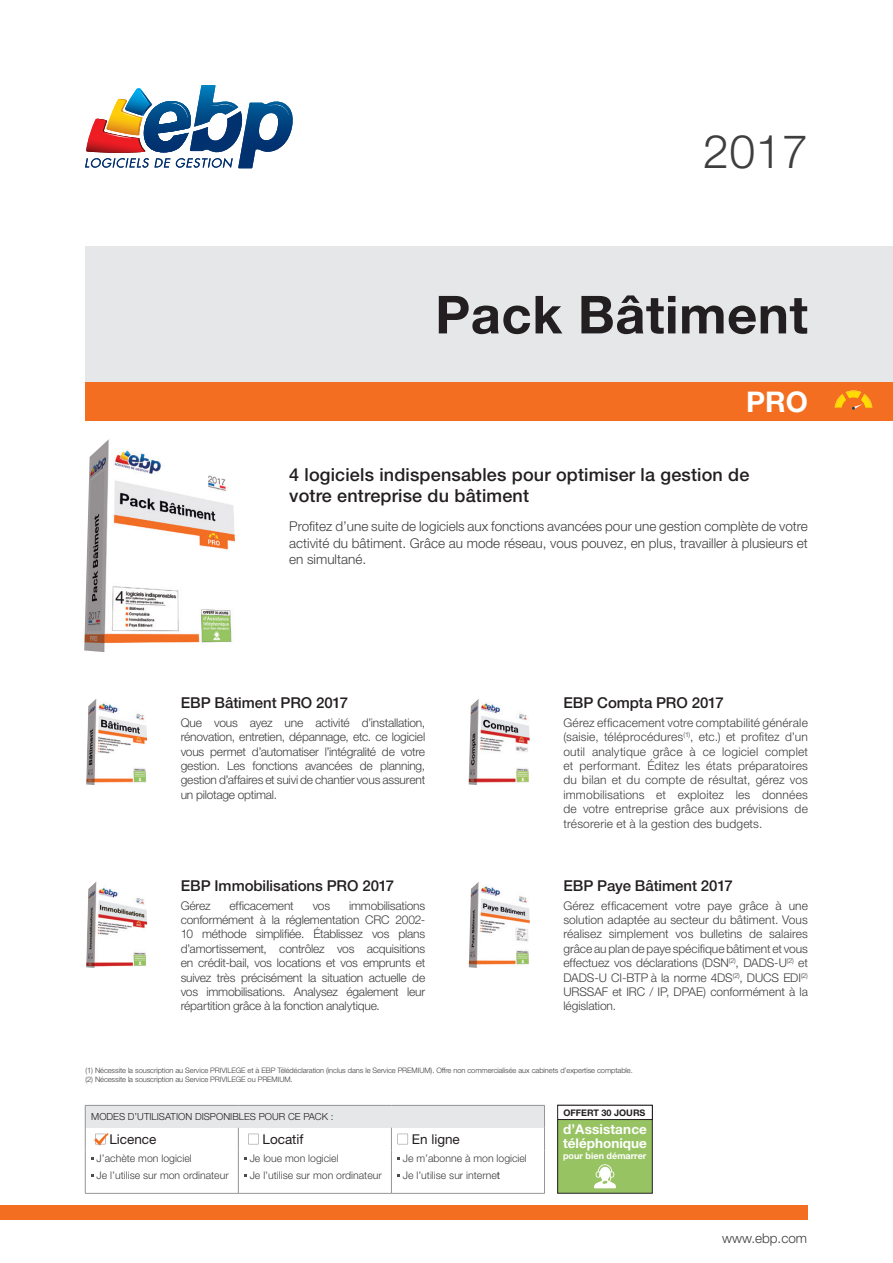
<style>
.page{position:relative;width:893px;height:1263px;background:#fff}
.page>*{position:absolute;margin:0;border:0;box-sizing:border-box;transform-origin:0 0}
.t1{font:700 52.5px "Helvetica Neue LT Std";letter-spacing:.01em;color:#231f20}
.t2{font:300 46.5px "Helvetica Neue LT Std";color:#3e3e3f}
.t3{font:700 28.5px "Helvetica Neue LT Std";color:#fff}
.t4{font:500 18px/21.6px "Helvetica Neue LT Std";letter-spacing:.01em;color:#231f20}
.t5{font:500 15px "Helvetica Neue LT Std";letter-spacing:-.005em;color:#231f20}
.t6{font:300 13.5px/16.5px "Helvetica Neue LT Std";color:#3e3e3f;text-align:justify}
.t7{font:700 13.5px/14.7px "Helvetica Neue LT Std";color:#fff}
.t8{font:13.5px "Helvetica Neue LT Std";color:#231f20}
.t9{font:300 12px/14.4px "Helvetica Neue LT Std";letter-spacing:-.01em;color:#3e3e3f;text-align:justify}
.t10{font:300 10.5px/16.8px "Helvetica Neue LT Std";color:#3e3e3f}
.t11{font:300 9.75px "Helvetica Neue LT Std";color:#231f20}
.t12{font:700 9.15px "Helvetica Neue LT Std";color:#fff}
.t13{font:700 9.15px "Helvetica Neue LT Std";color:#231f20}
.t14{font:300 7.5px/9px "Helvetica Neue LT Std";letter-spacing:-.01em;color:#3e3e3f}
.s1{font-weight:400}
</style>
<div class="page">
<div style="left:85px;top:247px;width:808px;height:153px;background:#e6e7e9"></div>
<div style="left:85px;top:383px;width:808px;height:38px;background:#f36e21"></div>
<svg style="left:85px;top:85px;width:208px;height:83px"></svg>
<img style="left:84px;top:439px;width:151px;height:213px">
<div style="left:85px;top:1105px;width:459px;height:23px;background:#e6e7e9"></div>
<hr style="left:85px;top:1105px;width:153px;height:1px;background:#939598">
<hr style="left:238px;top:1105px;width:153px;height:1px;background:#939598">
<hr style="left:391px;top:1105px;width:154px;height:1px;background:#939598">
<hr style="left:85px;top:1193px;width:153px;height:1px;background:#939598">
<hr style="left:238px;top:1193px;width:153px;height:1px;background:#939598">
<hr style="left:391px;top:1193px;width:154px;height:1px;background:#939598">
<svg style="left:85px;top:1106px;width:1px;height:44px"></svg>
<svg style="left:238px;top:1128px;width:1px;height:22px"></svg>
<svg style="left:544px;top:1105px;width:1px;height:45px"></svg>
<hr style="left:85px;top:1150px;width:1px;height:43px;background:#939598">
<hr style="left:238px;top:1150px;width:1px;height:43px;background:#939598">
<hr style="left:391px;top:1150px;width:1px;height:43px;background:#939598">
<hr style="left:544px;top:1150px;width:1px;height:43px;background:#939598">
<svg style="left:248px;top:1134px;width:11px;height:10px"></svg>
<svg style="left:391px;top:1128px;width:17px;height:22px"></svg>
<svg style="left:94px;top:1133px;width:14px;height:12px"></svg>
<img style="left:469px;top:699px;width:61px;height:86px">
<img style="left:469px;top:882px;width:61px;height:86px">
<img style="left:86px;top:699px;width:61px;height:86px">
<img style="left:86px;top:882px;width:62px;height:86px">
<svg style="left:835px;top:390px;width:37px;height:20px"></svg>
<div style="left:558px;top:1105px;width:94px;height:88px;background:#97c362"></div>
<div style="left:557px;top:1105px;width:95px;height:88px;border:1px solid #231f20"></div>
<svg style="left:594px;top:1164px;width:22px;height:24px"></svg>
<div style="left:558px;top:1105px;width:94px;height:14px;background:#fff"></div>
<div style="left:557px;top:1105px;width:95px;height:15px;border:1px solid #231f20"></div>
<div style="left:0;top:1205px;width:808px;height:15px;background:#f36e21"></div>
<h2 class="t2" style="left:703px;top:123px;width:106px">2017</h2>
<h1 class="t1" style="left:435px;top:282px;width:374px">Pack Bâtiment</h1>
<h3 class="t3" style="left:746px;top:384px;width:63px">PRO</h3>
<h3 class="t4" style="left:289px;top:463px;width:462px">4 logiciels indispensables pour optimiser la gestion de votre entreprise du bâtiment</h3>
<p class="t6" style="left:289px;top:518px;width:520px">Profitez d’une suite de logiciels aux fonctions avancées pour une gestion complète de votre activité du bâtiment. Grâce au mode réseau, vous pouvez, en plus, travailler à plusieurs et en simultané.</p>
<p class="t5" style="left:181px;top:694px;width:169px">EBP Bâtiment PRO 2017</p>
<p class="t9" style="left:181px;top:715px;width:246px">Que vous ayez une activité d’installation, rénovation, entretien, dépannage, etc. ce logiciel vous permet d’automatiser l’intégralité de votre gestion. Les fonctions avancées de planning, gestion d’affaires et suivi de chantier vous assurent un pilotage optimal.</p>
<p class="t5" style="left:181px;top:877px;width:215px">EBP Immobilisations PRO 2017</p>
<p class="t9" style="left:181px;top:898px;width:31px">Gérez</p>
<p class="t9" style="left:229px;top:898px;width:66px">efficacement</p>
<p class="t9" style="left:313px;top:898px;width:19px">vos</p>
<p class="t9" style="left:181px;top:898px;width:246px;text-indent:168px">immobilisations conformément à la réglementation CRC 2002- 10 méthode simplifiée. Établissez vos plans d’amortissement, contrôlez vos acquisitions en crédit-bail, vos locations et vos emprunts et suivez très précisément la situation actuelle de vos immobilisations. Analysez également leur répartition grâce à la fonction analytique.</p>
<p class="t5" style="left:563px;top:694px;width:162px">EBP Compta PRO 2017</p>
<p class="t9" style="left:563px;top:715px;width:246px">Gérez efficacement votre comptabilité générale (saisie, téléprocédures<sup>(1)</sup>, etc.) et profitez d’un outil analytique grâce à ce logiciel complet et performant. Éditez les états préparatoires du bilan et du compte de résultat, gérez vos immobilisations et exploitez les données de votre entreprise grâce aux prévisions de trésorerie et à la gestion des budgets.</p>
<p class="t5" style="left:563px;top:877px;width:171px">EBP Paye Bâtiment 2017</p>
<p class="t9" style="left:563px;top:898px;width:246px">Gérez efficacement votre paye grâce à une solution adaptée au secteur du bâtiment. Vous réalisez simplement vos bulletins de salaires grâce au plan de paye spécifique bâtiment et vous effectuez vos déclarations (DSN<sup>(2)</sup>, DADS-U<sup>(2)</sup> et DADS-U CI-BTP à la norme 4DS<sup>(2)</sup>, DUCS EDI<sup>(2)<br></sup>URSSAF et IRC / IP, DPAE) conformément à la législation.</p>
<p class="t14" style="left:85px;top:1066px;width:549px">(1) Nécessite la souscription au Service PRIVILEGE et à EBP Télédéclaration (inclus dans le Service PREMIUM). Offre non commercialisée aux cabinets d’expertise comptable. (2) Nécessite la souscription au Service PRIVILEGE ou PREMIUM.</p>
<p class="t11" style="left:91px;top:1110px;width:244px">MODES D’UTILISATION DISPONIBLES POUR CE PACK :</p>
<p class="t8" style="left:109px;top:1131px;width:49px">Licence</p>
<p class="t8" style="left:262px;top:1131px;width:42px">Locatif</p>
<p class="t8" style="left:412px;top:1131px;width:50px">En ligne</p>
<p class="t10" style="left:97px;top:1150px;width:134px">J’achète mon logiciel<br>Je l’utilise sur mon ordinateur</p>
<p class="t10" style="left:250px;top:1150px;width:134px">Je loue mon logiciel<br>Je l’utilise sur mon ordinateur</p>
<p class="t10" style="left:403px;top:1150px;width:126px">Je m’abonne à mon logiciel<br>Je l’utilise sur interne<span class="s1">t</span></p>
<p class="t13" style="left:563px;top:1107px;width:84px">OFFERT 30 JOURS</p>
<p class="t7" style="left:563px;top:1121px;width:85px">d’Assistance téléphonique</p>
<p class="t12" style="left:563px;top:1150px;width:85px">pour bien démarrer</p>
<p class="t6" style="left:722px;top:1229px;width:87px">www.ebp.com</p>
</div>
